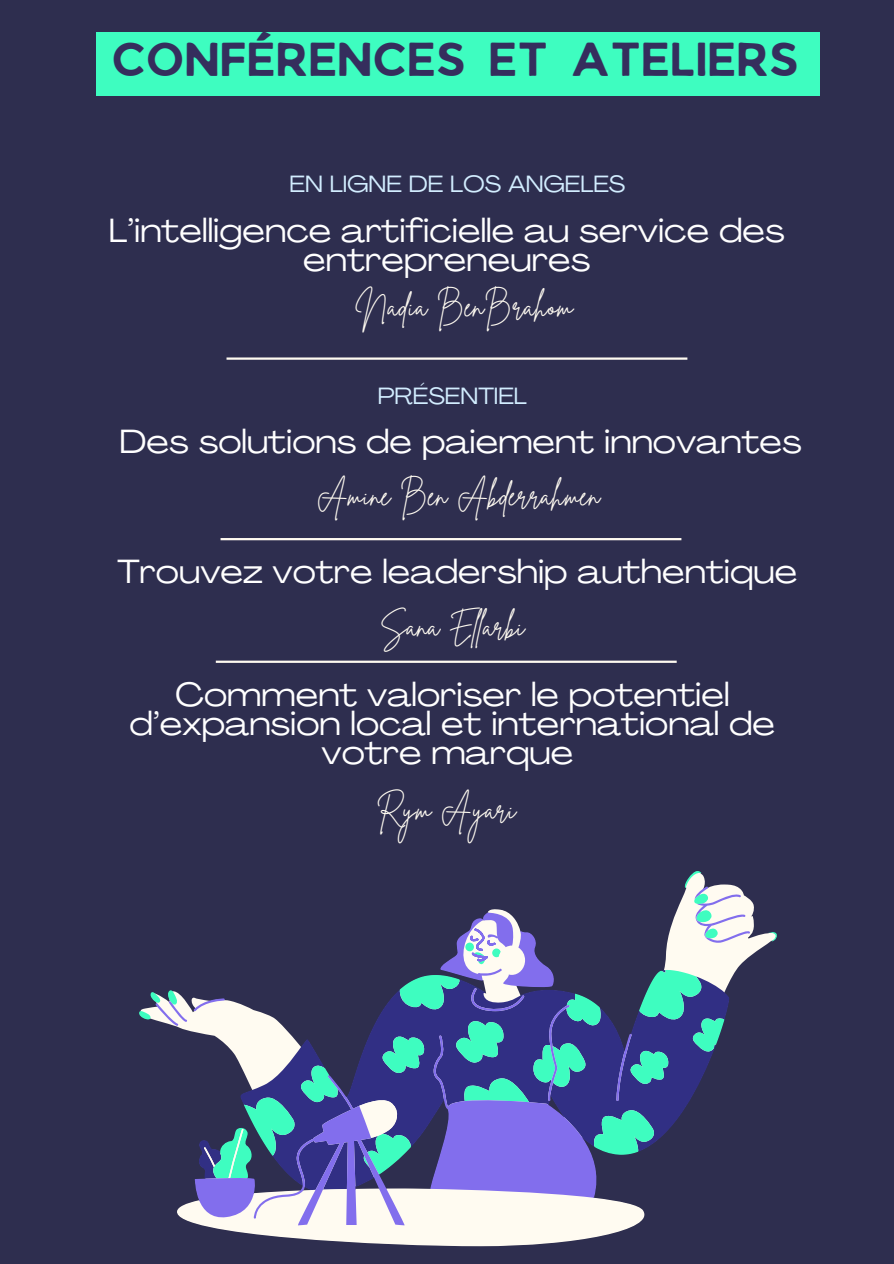
<style>
.page{position:relative;width:894px;height:1264px;background:#fff}
.page>*{position:absolute;margin:0;border:0;box-sizing:border-box;transform-origin:0 0}
.t1{font:45px "JA Jaya Giri Sans";color:#352e5d}
.t2{font:expanded 33px/29px "Agrandir";color:#fff;text-align:center}
.t3{font:28.5px "Brittany Signature";letter-spacing:.015em;color:#fffbf1}
.t4{font:expanded 23.25px "Agrandir";color:#d2edff}
</style>
<div class="page">
<div style="left:0;top:0;width:893px;height:1263px;background:#2e2e4f"></div>
<div style="left:96px;top:32px;width:723px;height:63px;background:#3efdc0"></div>
<svg style="left:139px;top:871px;width:638px;height:149px"></svg>
<svg style="left:201px;top:1225px;width:434px;height:21px;fill:#fffbf1"></svg>
<svg style="left:155px;top:886px;width:595px;height:339px"></svg>
<hr style="left:226px;top:357px;width:461px;height:3px;background:#fffbf1">
<hr style="left:220px;top:538px;width:461px;height:2px;background:#fffbf1">
<hr style="left:216px;top:660px;width:460px;height:3px;background:#fffbf1">
<h1 class="t1" style="left:114px;top:41px;width:688px">CONFÉRENCES ET ATELIERS</h1>
<p class="t4" style="left:289px;top:174px;width:337px">EN LIGNE DE LOS ANGELES</p>
<p class="t2" style="left:109px;top:220px;width:677px">L’intelligence artificielle au service des entrepreneures</p>
<p class="t3" style="left:356px;top:287px;width:218px">Nadia BenBrahom</p>
<h2 class="t4" style="left:378px;top:386px;width:150px">PRÉSENTIEL</h2>
<h2 class="t2" style="left:119px;top:430px;width:683px">Des solutions de paiement innovantes</h2>
<h3 class="t3" style="left:317px;top:476px;width:284px">Amine Ben Abderrahmen</h3>
<h3 class="t2" style="left:117px;top:560px;width:681px">Trouvez votre leadership authentique</h3>
<p class="t3" style="left:380px;top:608px;width:146px">Sana El arbi</p>
<h2 class="t2" style="left:129px;top:683px;width:647px">Comment valoriser le potentiel d’expansion local et international de votre marque</h2>
<h3 class="t3" style="left:376px;top:790px;width:141px">Rym Ayari</h3>
</div>
